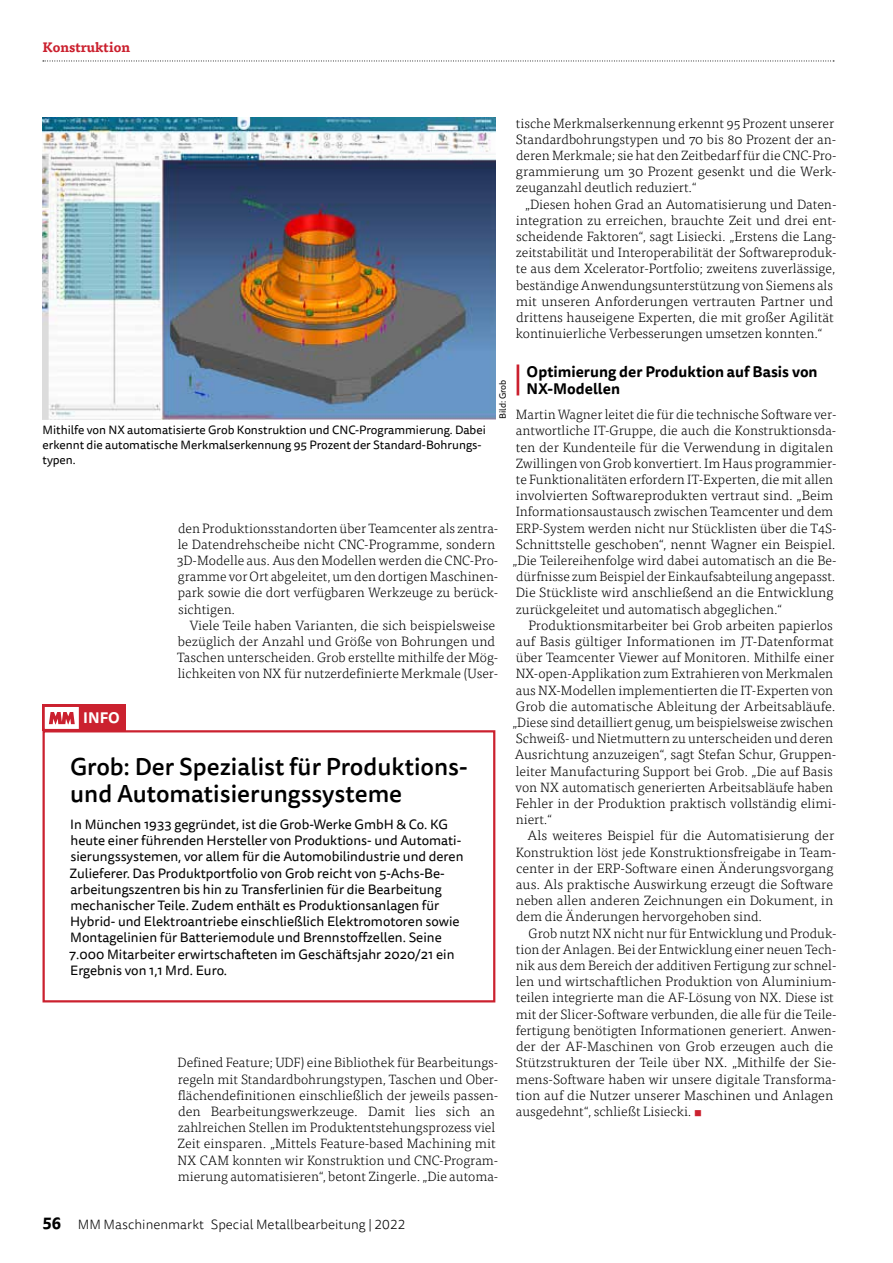
<style>
.page{position:relative;width:893px;height:1263px;background:#fff}
.page>*{position:absolute;margin:0;border:0;box-sizing:border-box;transform-origin:0 0}
.t1{font:500 24px/27px "Tisa Sans Pro";color:#000}
.t2{font:700 15px/17.2px "Tisa Sans Pro";color:#000}
.t3{font:700 15px "Tisa Sans Pro";color:#fff}
.t4{font:300 13.5px/16.2px "Tisa Pro";color:#000}
.t5{font:13.5px/16.2px "Tisa Sans Pro";color:#000}
.t6{font:300 13.5px "Tisa Sans Pro";color:#000}
.t7{font:700 13.5px "Tisa Pro";color:#cb212f}
.t8{font:12px/15px "Tisa Sans Pro";color:#000}
.t9{font:9px "Tisa Sans Pro";color:#000}
.s1{color:#cb212f}
.s2{font-weight:700;font-size:16.5px}
</style>
<div class="page">
<svg style="left:43px;top:61px;width:791px;height:1px"></svg>
<img style="left:43px;top:117px;width:452px;height:302px">
<hr style="left:517px;top:364px;width:2px;height:31px;background:#cb212f">
<div style="left:43px;top:730px;width:452px;height:272px;border:2px solid #cb212f"></div>
<div style="left:43px;top:704px;width:83px;height:27px;background:#cb212f"></div>
<div style="left:43px;top:705px;width:38px;height:26px;background:#fff;border:2px solid #cb212f"></div>
<svg style="left:49px;top:712px;width:26px;height:12px"></svg>
<p class="t7" style="left:43px;top:36px;width:89px">Konstruktion</p>
<p class="t4" style="left:516px;top:114px;width:322px">tische Merkmalserkennung erkennt 95 Prozent unserer Standardbohrungstypen und 70 bis 80 Prozent der an&shy;deren Merkmale; sie hat den Zeitbedarf für die CNC-Pro&shy;grammierung um 30 Prozent gesenkt und die Werk&shy;zeuganzahl deutlich reduziert.“</p>
<p class="t4" style="left:516px;top:195px;width:322px;text-indent:9px">„Diesen hohen Grad an Automatisierung und Daten&shy;integration zu erreichen, brauchte Zeit und drei ent&shy;scheidende Faktoren“, sagt Lisiecki. „Erstens die Lang&shy;zeitstabilität und Interoperabilität der Softwareproduk&shy;te aus dem Xcelerator-Portfolio; zweitens zuverlässige, beständige Anwendungsunterstützung von Siemens als mit unseren Anforderungen vertrauten Partner und drittens hauseigene Experten, die mit großer Agilität kontinuierliche Verbesserungen umsetzen konnten.“</p>
<p class="t2" style="left:526px;top:363px;width:293px">Optimierung der Produktion auf Basis von<br>NX-Modellen</p>
<p class="t4" style="left:512px;top:406px;width:326px">Martin Wagner leitet die für die technische Software ver&shy;antwortliche IT-Gruppe, die auch die Konstruktionsda&shy;ten der Kundenteile für die Verwendung in digitalen Zwillingen von Grob konvertiert. Im Haus programmier&shy;te Funktionalitäten erfordern IT-Experten, die mit allen involvierten Softwareprodukten vertraut sind. „Beim Informationsaustausch zwischen Teamcenter und dem ERP-System werden nicht nur Stücklisten über die T4S-Schnittstelle geschoben“, nennt Wagner ein Beispiel. „Die Teilereihenfolge wird dabei automatisch an die Be&shy;dürfnisse zum Beispiel der Einkaufsabteilung angepasst.<br>Die Stückliste wird anschließend an die Entwicklung zurückgeleitet und automatisch abgeglichen.“</p>
<p class="t4" style="left:512px;top:616px;width:326px;text-indent:16px">Produktionsmitarbeiter bei Grob arbeiten papierlos auf Basis gültiger Informationen im JT-Datenformat über Teamcenter Viewer auf Monitoren. Mithilfe einer NX-open-Applikation zum Extrahieren von Merkmalen aus NX-Modellen implementierten die IT-Experten von Grob die automatische Ableitung der Arbeitsabläufe. „Diese sind detailliert genug, um beispielsweise zwischen Schweiß- und Nietmuttern zu unterscheiden und deren Ausrichtung anzuzeigen“, sagt Stefan Schur, Gruppen&shy;leiter Manufacturing Support bei Grob. „Die auf Basis von NX automatisch generierten Arbeitsabläufe haben Fehler in der Produktion praktisch vollständig elimi&shy;niert.“</p>
<p class="t4" style="left:516px;top:827px;width:322px;text-indent:12px">Als weiteres Beispiel für die Automatisierung der Konstruktion löst jede Konstruktionsfreigabe in Team&shy;center in der ERP-Software einen Änderungsvorgang aus. Als praktische Auswirkung erzeugt die Software neben allen anderen Zeichnungen ein Dokument, in dem die Änderungen hervorgehoben sind.</p>
<p class="t4" style="left:516px;top:924px;width:322px;text-indent:13px">Grob nutzt NX nicht nur für Entwicklung und Produk&shy;tion der Anlagen. Bei der Entwicklung einer neuen Tech&shy;nik aus dem Bereich der additiven Fertigung zur schnel&shy;len und wirtschaftlichen Produktion von Aluminium&shy;teilen integrierte man die AF-Lösung von NX. Diese ist mit der Slicer-Software verbunden, die alle für die Teile&shy;fertigung benötigten Informationen generiert. Anwen&shy;der der AF-Maschinen von Grob erzeugen auch die Stützstrukturen der Teile über NX. „Mithilfe der Sie&shy;mens-Software haben wir unsere digitale Transforma&shy;tion auf die Nutzer unserer Maschinen und Anlagen ausgedehnt“, schließt Lisiecki. <span class="s1">■</span></p>
<p class="t9" style="left:497px;top:419px;width:41px;rotate:-90deg">Bild: Grob</p>
<p class="t8" style="left:43px;top:422px;width:445px">Mithilfe von NX automatisierte Grob Konstruktion und CNC-Programmierung. Dabei erkennt die automatische Merkmalserkennung 95 Prozent der Standard-Bohrungs&shy;typen.</p>
<p class="t4" style="left:177px;top:519px;width:323px">den Produktionsstandorten über Teamcenter als zentra&shy;le Datendrehscheibe nicht CNC-Programme, sondern 3D-Modelle aus. Aus den Modellen werden die CNC-Pro&shy;gramme vor Ort abgeleitet, um den dortigen Maschinen&shy;park sowie die dort verfügbaren Werkzeuge zu berück&shy;sichtigen.</p>
<p class="t4" style="left:177px;top:616px;width:323px;text-indent:12px">Viele Teile haben Varianten, die sich beispielsweise bezüglich der Anzahl und Größe von Bohrungen und Taschen unterscheiden. Grob erstellte mithilfe der Mög&shy;lichkeiten von NX für nutzerdefinierte Merkmale (User-</p>
<p class="t3" style="left:83px;top:706px;width:38px">INFO</p>
<h1 class="t1" style="left:70px;top:754px;width:399px">Grob: Der Spezialist für Produktions&shy;und Automatisierungssysteme</h1>
<p class="t5" style="left:69px;top:816px;width:396px">In München 1933 gegründet, ist die Grob-Werke GmbH &amp; Co. KG heute einer führenden Hersteller von Produktions- und Automati&shy;sierungssystemen, vor allem für die Automobilindustrie und deren Zulieferer. Das Produktportfolio von Grob reicht von 5-Achs-Be&shy;arbeitungszentren bis hin zu Transferlinien für die Bearbeitung mechanischer Teile. Zudem enthält es Produktionsanlagen für Hybrid- und Elektroantriebe einschließlich Elektromotoren sowie Montagelinien für Batteriemodule und Brennstoffzellen. Seine 7.000 Mitarbeiter erwirtschafteten im Geschäftsjahr 2020/21 ein Ergebnis von 1,1 Mrd. Euro.</p>
<p class="t4" style="left:178px;top:1054px;width:322px">Defined Feature; UDF) eine Bibliothek für Bearbeitungs&shy;regeln mit Standardbohrungstypen, Taschen und Ober&shy;flächendefinitionen einschließlich der jeweils passen&shy;den Bearbeitungswerkzeuge. Damit lies sich an zahlreichen Stellen im Produktentstehungsprozess viel Zeit einsparen. „Mittels Feature-based Machining mit NX CAM konnten wir Konstruktion und CNC-Program&shy;mierung automatisieren“, betont Zingerle. „Die automa-</p>
<p class="t6" style="left:43px;top:1216px;width:364px"><span class="s2">56</span> MM Maschinenmarkt Special Metallbearbeitung | 2022</p>
</div>
